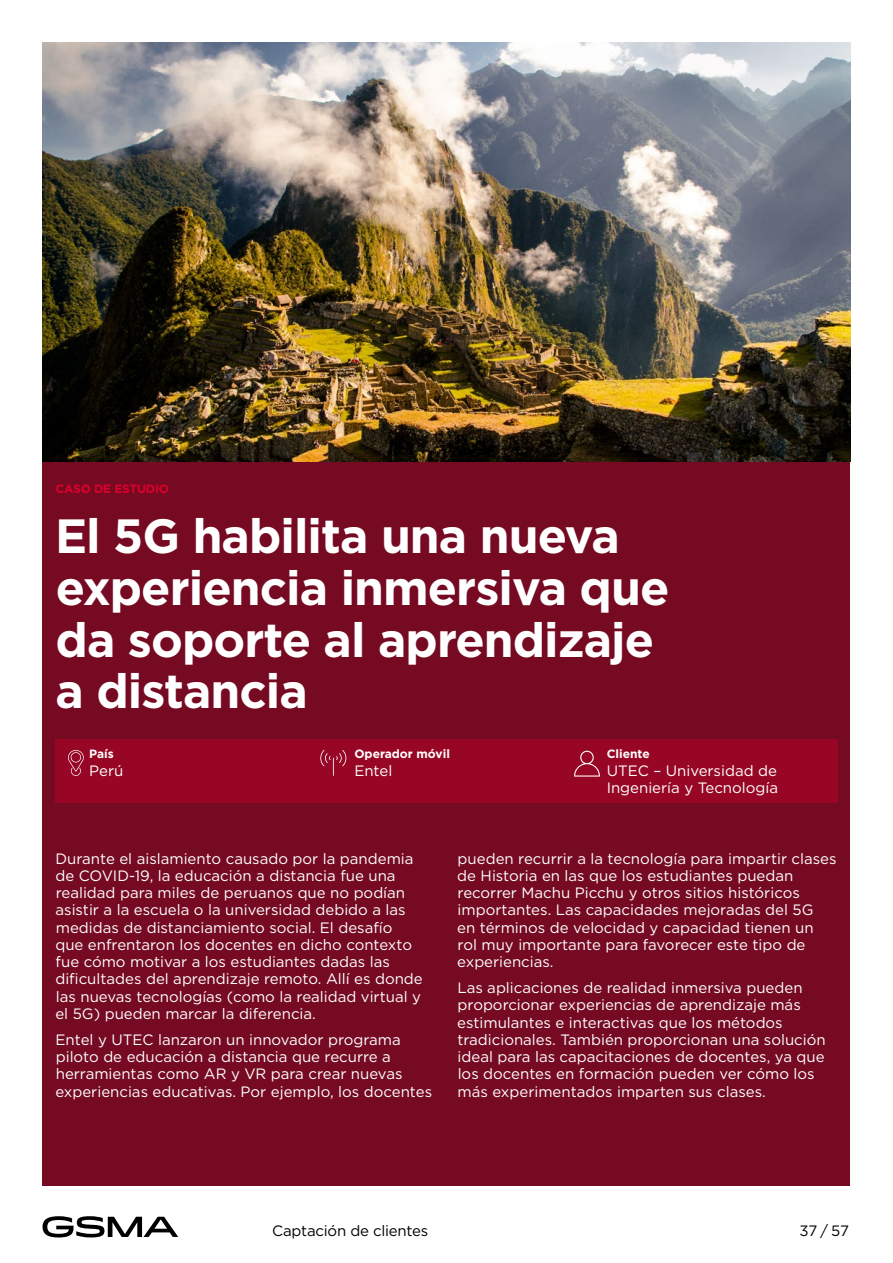
<style>
.page{position:relative;width:893px;height:1263px;background:#fff}
.page>*{position:absolute;margin:0;border:0;box-sizing:border-box;transform-origin:0 0}
.t1{font:700 48px/51.8px "Gotham";letter-spacing:-.02em;color:#fff}
.B1{font:15px/17.2px "Gotham";color:#fff}
.t2{font:15px "Gotham";letter-spacing:-.015em;color:#000}
.B1-2{font:700 12px "Gotham";color:#fff}
.t3{font:700 12px "Gotham";letter-spacing:-.02em;color:#dc002b}
</style>
<div class="page">
<svg style="left:43px;top:1216px;width:135px;height:21px"></svg>
<div style="left:43px;top:43px;width:807px;height:1143px;background:#750a22"></div>
<img style="left:43px;top:43px;width:807px;height:418px">
<div style="left:55px;top:739px;width:783px;height:64px;background:#970725"></div>
<svg style="left:68px;top:750px;width:16px;height:26px"></svg>
<svg style="left:320px;top:750px;width:26px;height:26px"></svg>
<svg style="left:574px;top:751px;width:26px;height:26px"></svg>
<p class="t3" style="left:56px;top:481px;width:115px">CASO DE ESTUDIO</p>
<p class="t1" style="left:55px;top:510px;width:616px">El 5G habilita una nueva experiencia inmersiva que da soporte al aprendizaje a distancia</p>
<p class="B1-2" style="left:89px;top:746px;width:26px">País</p>
<p class="B1" style="left:89px;top:761px;width:36px">Perú</p>
<p class="B1-2" style="left:354px;top:746px;width:97px">Operador móvil</p>
<p class="B1" style="left:354px;top:761px;width:39px">Entel</p>
<p class="B1-2" style="left:607px;top:746px;width:45px">Cliente</p>
<p class="B1" style="left:607px;top:761px;width:173px">UTEC – Universidad de<br>Ingeniería y Tecnología</p>
<p class="B1" style="left:55px;top:849px;width:369px">Durante el aislamiento causado por la pandemia de COVID-19, la educación a distancia fue una realidad para miles de peruanos que no podían asistir a la escuela o la universidad debido a las medidas de distanciamiento social. El desafío que enfrentaron los docentes en dicho contexto fue cómo motivar a los estudiantes dadas las dificultades del aprendizaje remoto. Allí es donde las nuevas tecnologías (como la realidad virtual y el 5G) pueden marcar la diferencia.</p>
<p class="B1" style="left:55px;top:1030px;width:378px">Entel y UTEC lanzaron un innovador programa piloto de educación a distancia que recurre a herramientas como AR y VR para crear nuevas experiencias educativas. Por ejemplo, los docentes</p>
<p class="B1" style="left:457px;top:849px;width:381px">pueden recurrir a la tecnología para impartir clases de Historia en las que los estudiantes puedan recorrer Machu Picchu y otros sitios históricos importantes. Las capacidades mejoradas del 5G<br>en términos de velocidad y capacidad tienen un rol muy importante para favorecer este tipo de experiencias.</p>
<p class="B1" style="left:457px;top:979px;width:370px">Las aplicaciones de realidad inmersiva pueden proporcionar experiencias de aprendizaje más estimulantes e interactivas que los métodos tradicionales. También proporcionan una solución ideal para las capacitaciones de docentes, ya que los docentes en formación pueden ver cómo los más experimentados imparten sus clases.</p>
<p class="t2" style="left:272px;top:1221px;width:158px">Captación de clientes</p>
<p class="t2" style="left:799px;top:1221px;width:51px">37 / 57</p>
</div>
